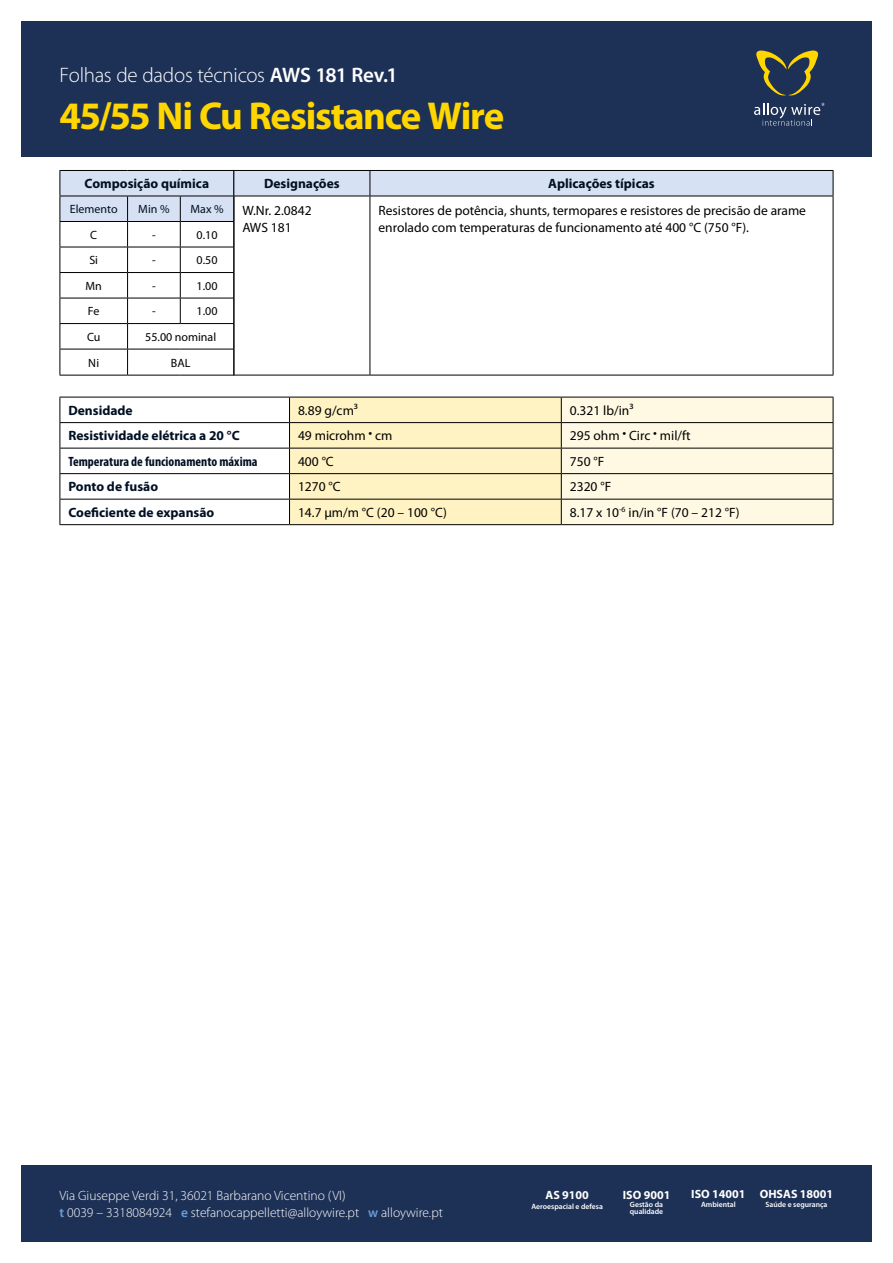
<style>
.page{position:relative;width:893px;height:1263px;background:#fff}
.page>*{position:absolute;margin:0;border:0;box-sizing:border-box;transform-origin:0 0}
.t1{font:700 39px "Myriad Pro";letter-spacing:-.035em;color:#ffd600}
.t2{font:300 21px "Myriad Pro";letter-spacing:-.015em;color:#fff}
.t3{font:13.5px/17px "Myriad Pro";color:#000}
.t4{font:700 13.5px "Myriad Pro";color:#000f23}
.t5{font:300 13.5px/16.2px "Myriad Pro";color:#fff}
.t6{font:700 condensed 13.5px "Myriad Pro";color:#000f23}
.t7{font:12px "Myriad Pro";color:#000}
.t8{font:700 12px "Myriad Pro";color:#fff}
.t9{font:12px "Myriad Pro";color:#000f23}
.t10{font:600 7.65px/7.5px "Myriad Pro";color:#fff}
.s1{font-weight:600}
.s2{font-weight:600;color:#6b9ed5}
</style>
<div class="page">
<div style="left:21px;top:1165px;width:851px;height:77px;background:#1d3055"></div>
<div style="left:21px;top:21px;width:851px;height:136px;background:#1d3055"></div>
<svg style="left:756px;top:51px;width:63px;height:44px"></svg>
<svg style="left:754px;top:103px;width:71px;height:23px"></svg>
<hr style="left:60px;top:375px;width:68px;height:1px;background:#000">
<hr style="left:128px;top:375px;width:52px;height:1px;background:#000">
<hr style="left:180px;top:375px;width:54px;height:1px;background:#000">
<svg style="left:60px;top:170px;width:774px;height:205px"></svg>
<hr style="left:233px;top:196px;width:137px;height:1px;background:#000">
<hr style="left:233px;top:196px;width:1px;height:179px;background:#000">
<hr style="left:370px;top:196px;width:463px;height:1px;background:#000">
<hr style="left:370px;top:196px;width:1px;height:179px;background:#000">
<hr style="left:833px;top:196px;width:1px;height:179px;background:#000">
<hr style="left:233px;top:375px;width:137px;height:1px;background:#000">
<hr style="left:370px;top:375px;width:463px;height:1px;background:#000">
<svg style="left:60px;top:397px;width:774px;height:128px"></svg>
<hr style="left:60px;top:524px;width:230px;height:1px;background:#000">
<hr style="left:290px;top:524px;width:271px;height:1px;background:#000">
<hr style="left:561px;top:524px;width:272px;height:1px;background:#000">
<h2 class="t2" style="left:60px;top:62px;width:340px">Folhas de dados técnicos <span class="s1">AWS 181 Rev.1</span></h2>
<h1 class="t1" style="left:60px;top:90px;width:446px">45/55 Ni Cu Resistance Wire</h1>
<p class="t4" style="left:85px;top:175px;width:126px">Composição química</p>
<p class="t9" style="left:70px;top:202px;width:49px">Elemento</p>
<p class="t9" style="left:138px;top:202px;width:33px">Min %</p>
<p class="t9" style="left:191px;top:202px;width:35px">Max %</p>
<p class="t7" style="left:90px;top:227px;width:8px">C</p>
<p class="t7" style="left:152px;top:227px;width:5px">-</p>
<p class="t7" style="left:197px;top:227px;width:22px">0.10</p>
<p class="t7" style="left:89px;top:253px;width:10px">Si</p>
<p class="t7" style="left:152px;top:253px;width:5px">-</p>
<p class="t7" style="left:197px;top:253px;width:22px">0.50</p>
<p class="t7" style="left:85px;top:278px;width:18px">Mn</p>
<p class="t7" style="left:152px;top:278px;width:5px">-</p>
<p class="t7" style="left:197px;top:278px;width:22px">1.00</p>
<p class="t7" style="left:88px;top:304px;width:13px">Fe</p>
<p class="t7" style="left:152px;top:304px;width:5px">-</p>
<p class="t7" style="left:197px;top:304px;width:22px">1.00</p>
<p class="t7" style="left:87px;top:329px;width:15px">Cu</p>
<p class="t7" style="left:145px;top:329px;width:72px">55.00 nominal</p>
<p class="t7" style="left:88px;top:355px;width:12px">Ni</p>
<p class="t7" style="left:171px;top:355px;width:21px">BAL</p>
<p class="t4" style="left:264px;top:175px;width:77px">Designações</p>
<p class="t4" style="left:548px;top:175px;width:108px">Aplicações típicas</p>
<p class="t3" style="left:242px;top:201px;width:71px">W.Nr. 2.0842<br>AWS 181</p>
<p class="t3" style="left:378px;top:201px;width:429px">Resistores de potência, shunts, termopares e resistores de precisão de arame enrolado com temperaturas de funcionamento até 400 °C (750 °F).</p>
<p class="t4" style="left:68px;top:402px;width:66px">Densidade</p>
<p class="t3" style="left:298px;top:402px;width:62px">8.89 g/cm³</p>
<p class="t3" style="left:570px;top:402px;width:65px">0.321 lb/in³</p>
<p class="t4" style="left:68px;top:427px;width:173px">Resistividade elétrica a 20 °C</p>
<p class="t3" style="left:298px;top:427px;width:96px">49 microhm • cm</p>
<p class="t3" style="left:570px;top:427px;width:122px">295 ohm • Circ • mil/ft</p>
<p class="t6" style="left:68px;top:453px;width:191px">Temperatura de funcionamento máxima</p>
<p class="t3" style="left:298px;top:453px;width:37px">400 °C</p>
<p class="t3" style="left:570px;top:453px;width:36px">750 °F</p>
<p class="t4" style="left:68px;top:478px;width:91px">Ponto de fusão</p>
<p class="t3" style="left:298px;top:478px;width:44px">1270 °C</p>
<p class="t3" style="left:570px;top:478px;width:43px">2320 °F</p>
<p class="t4" style="left:68px;top:504px;width:147px">Coeficiente de expansão</p>
<p class="t3" style="left:298px;top:504px;width:150px">14.7 µm/m °C (20 – 100 °C)</p>
<p class="t3" style="left:570px;top:504px;width:171px">8.17 x 10<sup>-6</sup> in/in °F (70 – 212 °F)</p>
<p class="t5" style="left:60px;top:1188px;width:385px">Via Giuseppe Verdi 31, 36021 Barbarano Vicentino (VI)<br><span class="s2">t</span> 0039 – 3318084924 <span class="s2">e</span> stefanocappelletti@alloywire.pt <span class="s2">w</span> alloywire.pt</p>
<p class="t8" style="left:545px;top:1187px;width:45px">AS 9100</p>
<p class="t10" style="left:531px;top:1202px;width:73px">Aeroespacial e defesa</p>
<p class="t8" style="left:623px;top:1187px;width:49px">ISO 9001</p>
<p class="t10" style="left:630px;top:1200px;width:35px">Gestão da qualidade</p>
<p class="t8" style="left:691px;top:1186px;width:56px">ISO 14001</p>
<p class="t10" style="left:701px;top:1201px;width:36px">Ambiental</p>
<p class="t8" style="left:760px;top:1186px;width:75px">OHSAS 18001</p>
<p class="t10" style="left:765px;top:1201px;width:64px">Saúde e segurança</p>
</div>
